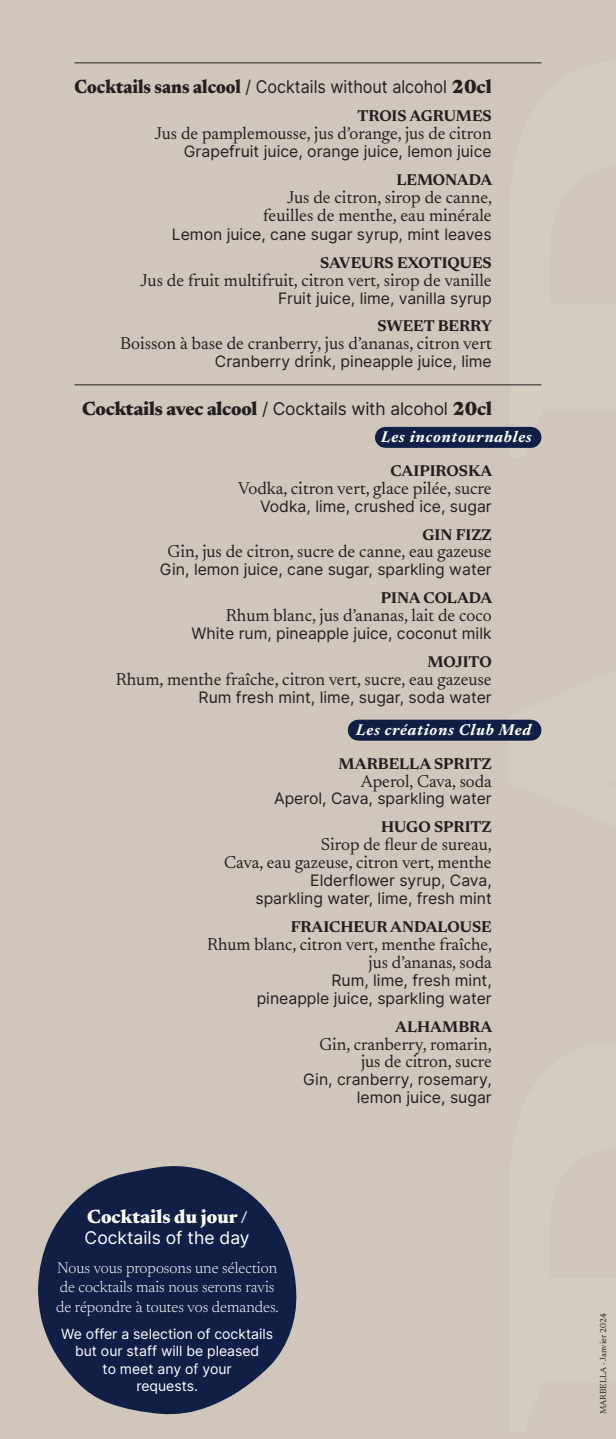
<style>
.page{position:relative;width:616px;height:1439px;background:#fff}
.page>*{position:absolute;margin:0;border:0;box-sizing:border-box;transform-origin:0 0}
.t1{font:800 19.25px "Newsreader 24 pt";letter-spacing:-.01em;color:#231f20}
.t2{font:800 19.25px "Newsreader 24 pt";color:#fff}
.t3{font:17.5px/17.8px "Newsreader 24 pt";color:#231f20;text-align:right}
.t4{font:17.5px "Inter";color:#231f20;scale:.92 1}
.t5{font:17.5px "Inter";color:#fff}
.t6{font:15.75px/18px "Inter";color:#231f20;text-align:right}
.t7{font:700 15.75px "Newsreader 24 pt";color:#231f20}
.t8{font:300 15.75px/19.2px "Newsreader 24 pt";color:#fff}
.t9{font:italic 700 15.75px "Newsreader 24 pt";letter-spacing:.05em;color:#fff}
.t10{font:14px/17.5px "Inter";color:#fff;text-align:center}
.t11{font:8.75px "Newsreader 24 pt";color:#231f20}
.s1{font-family:"Newsreader 24 pt";font-weight:800;font-size:19.25px}
.s2{font-family:"Inter";font-weight:400;font-size:17.5px}
.s3{font-size:17.5px}
</style>
<div class="page">
<div style="left:0;top:0;width:615px;height:1439px;background:#d0c6bb"></div>
<hr style="left:615px;top:0;width:1px;height:1439px;background:#111f46">
<hr style="left:74px;top:62px;width:467px;height:1px;background:#231f20">
<hr style="left:74px;top:384px;width:467px;height:1px;background:#231f20">
<div style="left:385px;top:427px;width:145px;height:21px;background:#111f46"></div>
<div style="left:358px;top:719px;width:172px;height:21px;background:#111f46"></div>
<svg style="left:38px;top:1166px;width:259px;height:249px;fill:#111f46"></svg>
<p class="t4" style="left:74px;top:74px;width:454px"><span class="s1">Cocktails sans alcool</span> / Cocktails without alcohol <span class="s1">20cl</span></p>
<p class="t7" style="left:357px;top:104px;width:136px">TROIS AGRUMES</p>
<p class="t3" style="left:155px;top:123px;width:338px">Jus de pamplemousse, jus d’orange, jus de citron</p>
<p class="t6" style="left:184px;top:142px;width:309px">Grapefruit juice, orange juice, lemon juice</p>
<p class="t7" style="left:396px;top:168px;width:97px">LEMONADA</p>
<p class="t3" style="left:263px;top:187px;width:230px">Jus de citron, sirop de canne, feuilles de menthe, eau minérale</p>
<p class="t6" style="left:172px;top:225px;width:321px">Lemon juice, cane sugar syrup, mint leaves</p>
<p class="t7" style="left:320px;top:251px;width:173px">SAVEURS EXOTIQUES</p>
<p class="t3" style="left:140px;top:270px;width:352px">Jus de fruit multifruit, citron vert, sirop de vanille</p>
<p class="t6" style="left:278px;top:288px;width:215px">Fruit juice, lime, vanilla syrup</p>
<p class="t7" style="left:377px;top:315px;width:116px">SWEET BERRY</p>
<p class="t3" style="left:120px;top:334px;width:372px">Boisson à base de cranberry, jus d’ananas, citron vert</p>
<p class="t6" style="left:215px;top:352px;width:278px">Cranberry drink, pineapple juice, lime</p>
<p class="t1" style="left:82px;top:395px;width:411px">Cocktails avec alcool <span class="s2">/ Cocktails with alcohol</span> 20cl</p>
<p class="t9" style="left:380px;top:425px;width:152px">Les incontournables</p>
<p class="t7" style="left:390px;top:459px;width:103px">CAIPIROSKA</p>
<p class="t3" style="left:238px;top:478px;width:255px">Vodka, citron vert, glace pilée, sucre</p>
<p class="t6" style="left:260px;top:496px;width:233px">Vodka, lime, crushed ice, sugar</p>
<p class="t7" style="left:422px;top:523px;width:71px">GIN FIZZ</p>
<p class="t3" style="left:167px;top:542px;width:325px">Gin, jus de citron, sucre de canne, eau gazeuse</p>
<p class="t6" style="left:160px;top:560px;width:333px">Gin, lemon juice, cane sugar, sparkling water</p>
<p class="t7" style="left:380px;top:587px;width:113px">PINA COLADA</p>
<p class="t3" style="left:226px;top:605px;width:267px">Rhum blanc, jus d’ananas, lait de coco</p>
<p class="t6" style="left:191px;top:624px;width:301px">White rum, pineapple juice, coconut milk</p>
<p class="t7" style="left:427px;top:650px;width:66px">MOJITO</p>
<p class="t3" style="left:116px;top:669px;width:377px">Rhum, menthe fraîche, citron vert, sucre, eau gazeuse</p>
<p class="t6" style="left:198px;top:688px;width:294px">Rum fresh mint, lime, sugar, soda water</p>
<p class="t9" style="left:356px;top:718px;width:176px">Les créations Club Med</p>
<p class="t7" style="left:338px;top:752px;width:154px">MARBELLA SPRITZ</p>
<p class="t3" style="left:360px;top:771px;width:132px">Aperol, Cava, soda</p>
<p class="t6" style="left:274px;top:789px;width:219px">Aperol, Cava, sparkling water</p>
<p class="t7" style="left:380px;top:816px;width:112px">HUGO SPRITZ</p>
<p class="t3" style="left:224px;top:834px;width:269px">Sirop de fleur de sureau,<br>Cava, eau gazeuse, citron vert, menthe</p>
<p class="t6" style="left:255px;top:871px;width:238px">Elderflower syrup, Cava, sparkling water, lime, fresh mint</p>
<p class="t7" style="left:290px;top:915px;width:202px">FRAICHEUR ANDALOUSE</p>
<p class="t3" style="left:207px;top:934px;width:286px">Rhum blanc, citron vert, menthe fraîche, jus d’ananas, soda</p>
<p class="t6" style="left:256px;top:970px;width:236px">Rum, lime, fresh mint, pineapple juice, sparkling water</p>
<p class="t7" style="left:395px;top:1015px;width:99px">ALHAMBRA</p>
<p class="t3" style="left:319px;top:1033px;width:174px">Gin, cranberry, romarin, jus de citron, sucre</p>
<p class="t6" style="left:303px;top:1070px;width:190px">Gin, cranberry, rosemary, lemon juice, sugar</p>
<p class="t2" style="left:87px;top:1202px;width:162px">Cocktails du jour <span class="s3">/</span></p>
<p class="t5" style="left:85px;top:1224px;width:166px">Cocktails of the day</p>
<p class="t8" style="left:56px;top:1257px;width:224px">Nous vous proposons une sélection de cocktails mais nous serons ravis de répondre à toutes vos demandes.</p>
<p class="t10" style="left:61px;top:1324px;width:213px">We offer a selection of cocktails but our staff will be pleased<br>to meet any of your<br>requests.</p>
<p class="t11" style="left:596px;top:1414px;width:102px;rotate:-90deg">MARBELLA - Janvier 2024</p>
</div>
